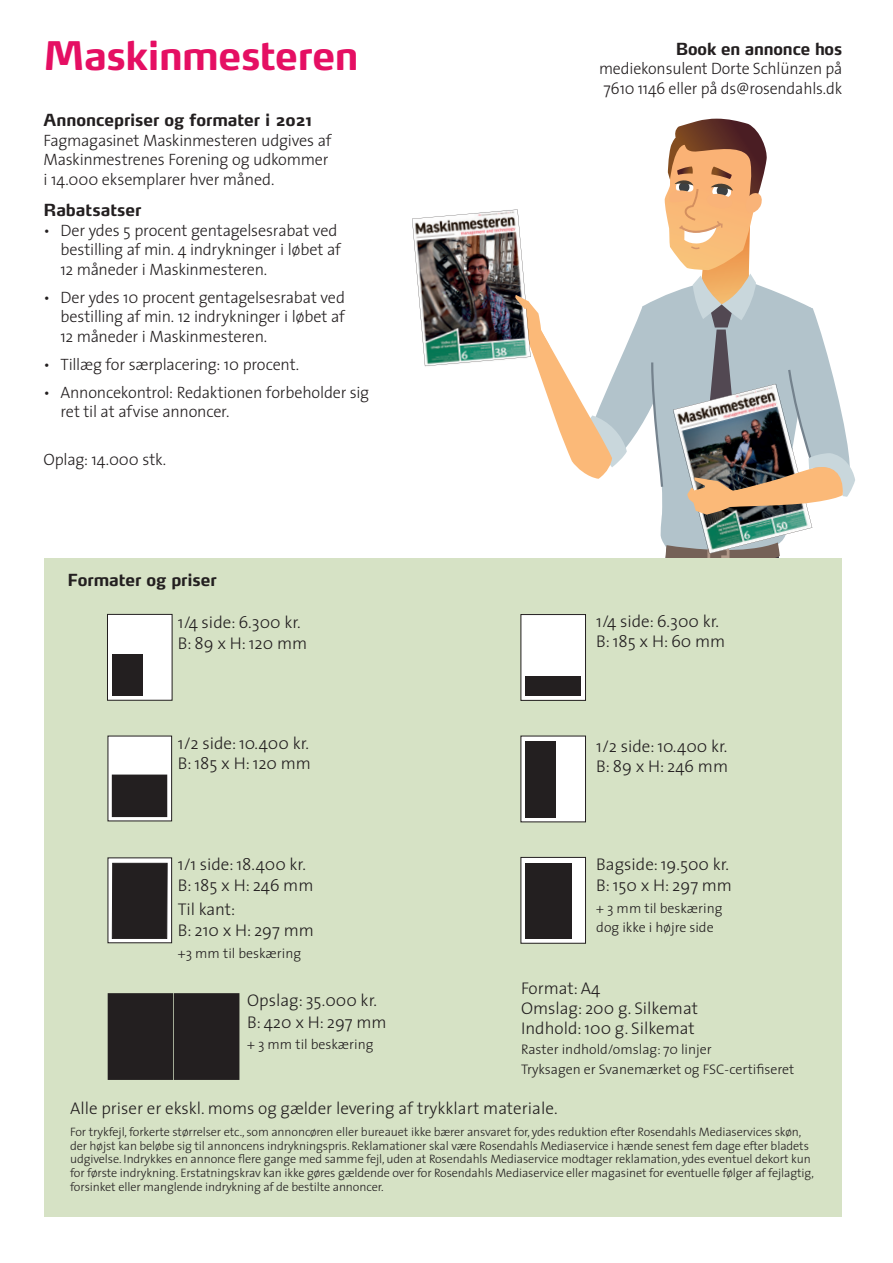
<style>
.page{position:relative;width:893px;height:1263px;background:#fff}
.page>*{position:absolute;margin:0;border:0;box-sizing:border-box;transform-origin:0 0}
.t1{font:700 39px "Max";letter-spacing:-.015em;color:#e50f63}
.t2{font:300 16.95px/20.1px "The Sans";color:#231f20}
.t3{font:300 16.5px/19.5px "The Sans";letter-spacing:-.01em;color:#231f20}
.t4{font:700 16.5px "Max";letter-spacing:-.005em;color:#231f20}
.t5{font:300 16.5px/19.5px "The Sans";letter-spacing:-.01em;color:#231f20;scale:.96 1}
.t6{font:300 13.95px/18.6px "The Sans";color:#231f20}
.t7{font:300 12.3px/13.8px "The Sans";letter-spacing:-.01em;color:#231f20}
</style>
<div class="page">
<svg style="left:412px;top:119px;width:443px;height:439px"></svg>
<div style="left:45px;top:558px;width:797px;height:659px;background:#d6e2c5"></div>
<div style="left:107px;top:614px;width:65px;height:86px;background:#fff"></div>
<div style="left:107px;top:614px;width:66px;height:87px;border:1px solid #231f20"></div>
<div style="left:112px;top:654px;width:31px;height:42px;background:#231f20"></div>
<div style="left:108px;top:736px;width:64px;height:85px;background:#fff"></div>
<div style="left:112px;top:775px;width:55px;height:41px;background:#231f20"></div>
<div style="left:112px;top:775px;width:55px;height:42px;border:1px solid #231f20"></div>
<div style="left:109px;top:994px;width:63px;height:85px;background:#231f20"></div>
<div style="left:108px;top:993px;width:65px;height:87px;border:2px solid #231f20"></div>
<div style="left:175px;top:994px;width:63px;height:85px;background:#231f20"></div>
<div style="left:174px;top:993px;width:65px;height:87px;border:2px solid #231f20"></div>
<div style="left:521px;top:614px;width:64px;height:86px;background:#fff"></div>
<div style="left:520px;top:614px;width:66px;height:87px;border:1px solid #231f20"></div>
<div style="left:525px;top:676px;width:56px;height:20px;background:#231f20"></div>
<div style="left:521px;top:736px;width:64px;height:86px;background:#fff"></div>
<div style="left:525px;top:741px;width:31px;height:76px;background:#231f20"></div>
<div style="left:521px;top:857px;width:64px;height:86px;background:#fff"></div>
<div style="left:520px;top:857px;width:66px;height:87px;border:1px solid #231f20"></div>
<div style="left:525px;top:863px;width:47px;height:76px;background:#231f20"></div>
<div style="left:108px;top:858px;width:64px;height:85px;background:#fff"></div>
<div style="left:112px;top:863px;width:55px;height:75px;background:#231f20"></div>
<div style="left:112px;top:863px;width:56px;height:76px;border:1px solid #231f20"></div>
<h1 class="t1" style="left:43px;top:31px;width:316px">Maskinmesteren</h1>
<h3 class="t4" style="left:43px;top:110px;width:270px">Annoncepriser og formater i 2021</h3>
<h3 class="t3" style="left:43px;top:130px;width:290px">Fagmagasinet Maskinmesteren udgives af<br>Maskinmestrenes Forening og udkommer i 14.000 eksemplarer hver måned.</h3>
<h3 class="t4" style="left:43px;top:200px;width:99px">Rabatsatser</h3>
<h3 class="t3" style="left:60px;top:220px;width:282px;text-indent:-17px">• Der ydes 5 procent gentagelsesrabat ved bestilling af min. 4 indrykninger i løbet af<br>12 måneder i Maskinmesteren.</h3>
<h3 class="t3" style="left:60px;top:287px;width:286px;text-align:justify;text-indent:-17px">• Der ydes 10 procent gentagelsesrabat ved bestilling af min. 12 indrykninger i løbet af 12 måneder i Maskinmesteren.</h3>
<h3 class="t3" style="left:43px;top:354px;width:257px">• Tillæg for særplacering: 10 procent.</h3>
<h3 class="t3" style="left:60px;top:382px;width:310px;text-indent:-17px">• Annoncekontrol: Redaktionen forbeholder sig ret til at afvise annoncer.</h3>
<h3 class="t3" style="left:43px;top:449px;width:124px">Oplag: 14.000 stk.</h3>
<h3 class="t4" style="left:67px;top:569px;width:151px">Formater og priser</h3>
<h2 class="t2" style="left:178px;top:613px;width:131px">1/4 side: 6.300 kr.<br>B: 89 x H: 120 mm</h2>
<h2 class="t2" style="left:178px;top:734px;width:135px">1/2 side: 10.400 kr.<br>B: 185 x H: 120 mm</h2>
<h2 class="t2" style="left:178px;top:853px;width:137px;line-height:21.6px">1/1 side: 18.400 kr.<br>B: 185 x H: 246 mm</h2>
<h2 class="t2" style="left:178px;top:898px;width:137px;line-height:21.6px">Til kant:<br>B: 210 x H: 297 mm</h2>
<p class="t6" style="left:178px;top:944px;width:125px">+3 mm til beskæring</p>
<h3 class="t4" style="left:676px;top:38px;width:168px">Book en annonce hos</h3>
<h3 class="t5" style="left:599px;top:59px;width:255px">mediekonsulent Dorte Schlünzen på<br>7610 1146 eller på ds@rosendahls.dk</h3>
<h2 class="t2" style="left:596px;top:611px;width:131px">1/4 side: 6.300 kr.<br>B: 185 x H: 60 mm</h2>
<h2 class="t2" style="left:596px;top:736px;width:133px">1/2 side: 10.400 kr.<br>B: 89 x H: 246 mm</h2>
<h2 class="t2" style="left:596px;top:853px;width:137px;line-height:21.6px">Bagside: 19.500 kr.<br>B: 150 x H: 297 mm</h2>
<p class="t6" style="left:596px;top:899px;width:128px">+ 3 mm til beskæring dog ikke i højre side</p>
<h2 class="t2" style="left:521px;top:978px;width:178px">Format: A4<br>Omslag: 200 g. Silkemat<br>Indhold: 100 g. Silkemat</h2>
<p class="t6" style="left:521px;top:1039px;width:275px;line-height:20.1px">Raster indhold/omslag: 70 linjer<br>Tryksagen er Svanemærket og FSC-certifiseret</p>
<h2 class="t2" style="left:70px;top:1098px;width:489px">Alle priser er ekskl. moms og gælder levering af trykklart materiale.</h2>
<p class="t7" style="left:70px;top:1125px;width:745px">For trykfejl, forkerte størrelser etc., som annoncøren eller bureauet ikke bærer ansvaret for, ydes reduktion efter Rosendahls Mediaservices skøn, der højst kan beløbe sig til annoncens indrykningspris. Reklamationer skal være Rosendahls Mediaservice i hænde senest fem dage efter bladets udgivelse. Indrykkes en annonce flere gange med samme fejl, uden at Rosendahls Mediaservice modtager reklamation, ydes eventuel dekort kun for første indrykning. Erstatningskrav kan ikke gøres gældende over for Rosendahls Mediaservice eller magasinet for eventuelle følger af fejlagtig, forsinket eller manglende indrykning af de bestilte annoncer.</p>
<h2 class="t2" style="left:247px;top:989px;width:141px;line-height:21.6px">Opslag: 35.000 kr.<br>B: 420 x H: 297 mm</h2>
<p class="t6" style="left:247px;top:1035px;width:128px">+ 3 mm til beskæring</p>
</div>
